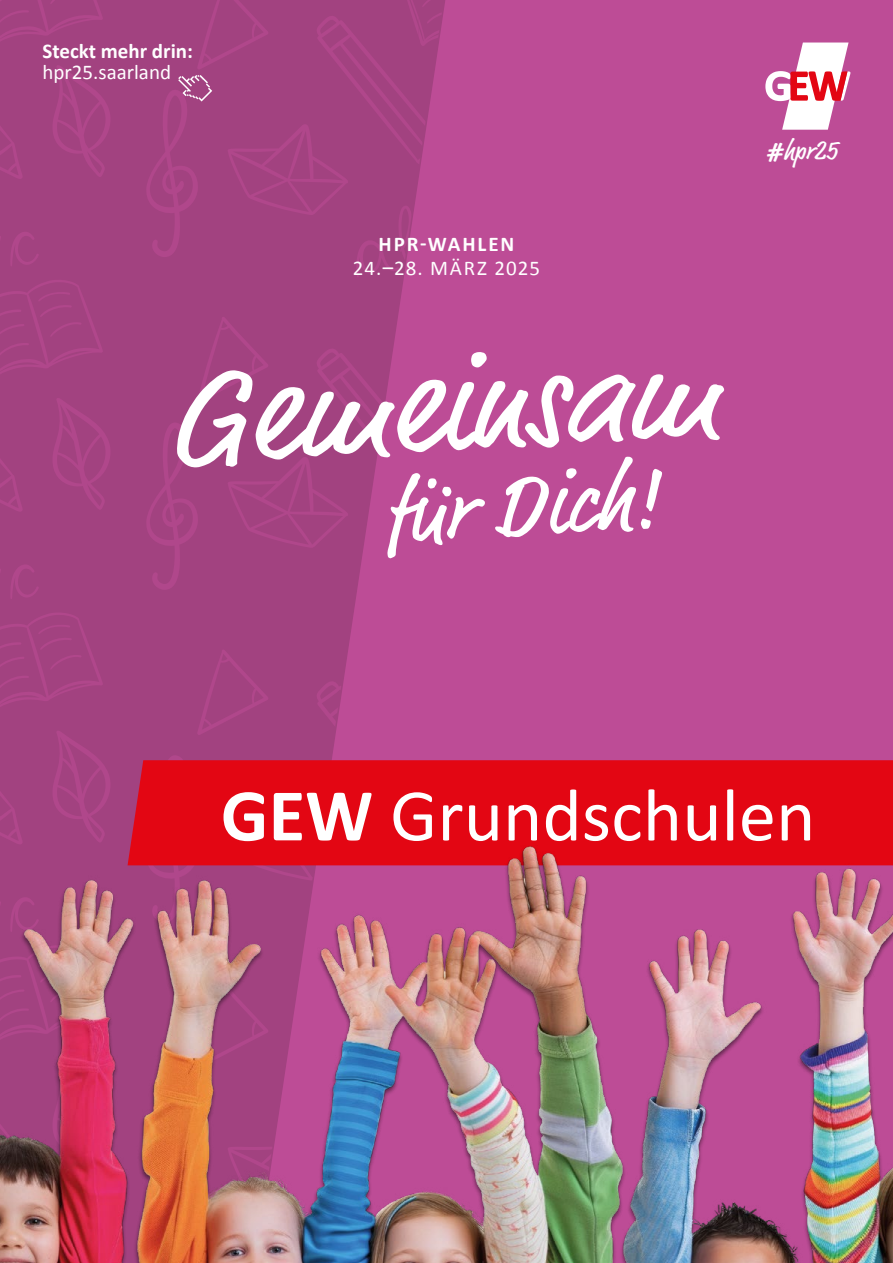
<style>
.page{position:relative;width:893px;height:1263px;background:#fff}
.page>*{position:absolute;margin:0;border:0;box-sizing:border-box;transform-origin:0 0}
.t1{font:135px "Market Pro";color:#fff}
.t2{font:90px "Market Pro";color:#fff}
.t3{font:75px "Calibri";color:#fff}
.t4{font:700 21px "Calibri";color:#fff}
.t5{font:21px "Calibri";letter-spacing:.05em;color:#fff}
.t6{font:21px "Calibri";color:#fff}
.t7{font:700 21px "Calibri";letter-spacing:.09em;color:#fff}
.s1{font-weight:700}
</style>
<div class="page">
<div style="left:0;top:0;width:445px;height:1263px;background:#a24280"></div>
<svg style="left:11px;top:232px;width:27px;height:34px"></svg>
<svg style="left:0;top:0;width:110px;height:179px"></svg>
<svg style="left:11px;top:565px;width:27px;height:34px"></svg>
<svg style="left:0;top:280px;width:110px;height:231px"></svg>
<svg style="left:0;top:613px;width:103px;height:148px"></svg>
<div style="left:445px;top:0;width:448px;height:760px;background:#bd4c96"></div>
<svg style="left:765px;top:43px;width:85px;height:87px"></svg>
<svg style="left:147px;top:0;width:298px;height:760px"></svg>
<img style="left:0;top:761px;width:893px;height:502px">
<div style="left:767px;top:138px;width:74px;height:30px;background:#bd4c96"></div>
<p class="t4" style="left:43px;top:36px;width:152px">Steckt mehr drin:</p>
<p class="t6" style="left:43px;top:58px;width:130px">hpr25.saarland</p>
<p class="t7" style="left:379px;top:229px;width:137px">HPR-WAHLEN</p>
<p class="t5" style="left:353px;top:253px;width:189px">24.–28. MÄRZ 2025</p>
<h1 class="t1" style="left:162px;top:329px;width:554px;rotate:-3deg">Gemeinsam</h1>
<h2 class="t2" style="left:381px;top:452px;width:277px;rotate:-3deg">für Dich!</h2>
<h3 class="t3" style="left:221px;top:763px;width:596px"><span class="s1">GEW</span> Grundschulen</h3>
</div>
